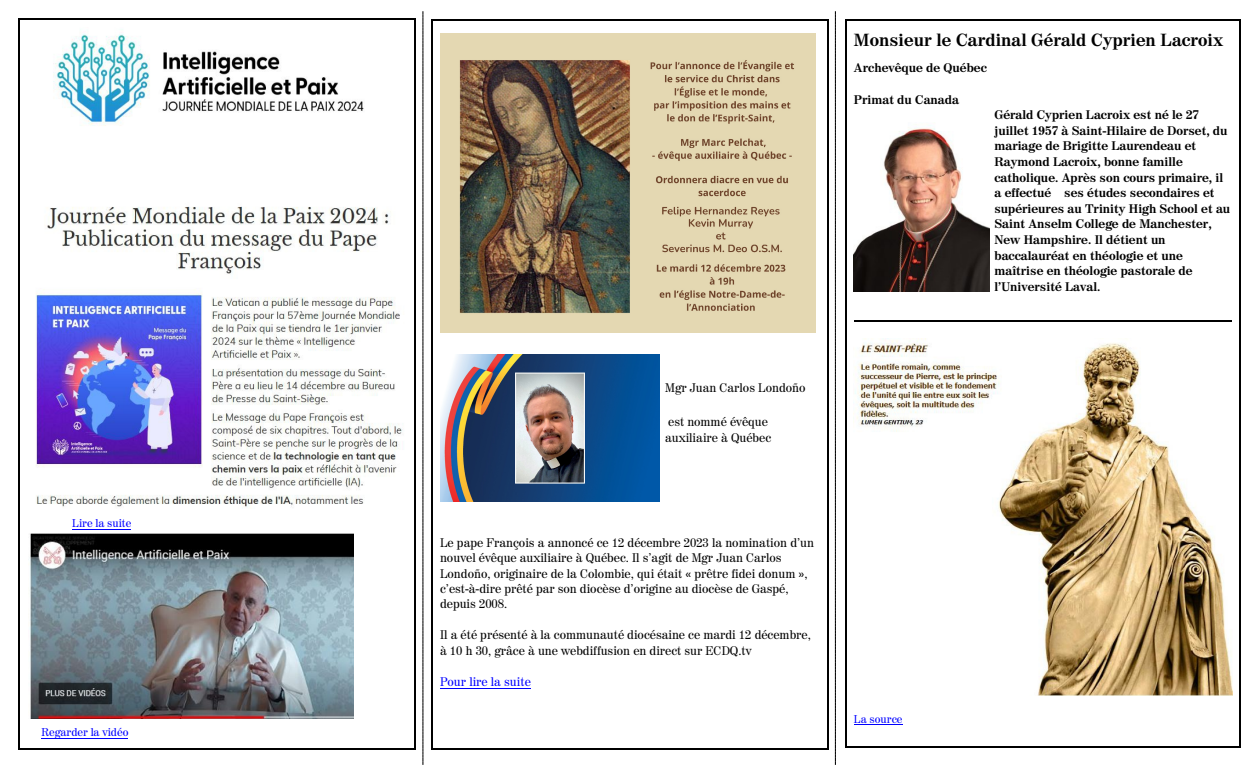
<style>
.page{position:relative;width:1260px;height:765px;background:#fff}
.page>*{position:absolute;margin:0;border:0;box-sizing:border-box;transform-origin:0 0}
.t1{font:700 17.5px "Century 725 BT";letter-spacing:.005em;color:#000}
.t2{font:12.5px/15.5px "Century 725 BT";color:#000}
.t3{font:700 12.5px/15.6px "Century 725 BT";color:#000}
.t4{font:12.5px "Century 725 BT";color:#00f}
.t5{font:11.25px "Century 725 BT";color:#00f}
</style>
<div class="page">
<svg style="left:422px;top:11px;width:1px;height:754px"></svg>
<svg style="left:835px;top:11px;width:1px;height:754px"></svg>
<img style="left:36px;top:33px;width:367px;height:474px">
<img style="left:30px;top:534px;width:323px;height:184px">
<hr style="left:72px;top:529px;width:59px;height:1px;background:#00f">
<hr style="left:42px;top:738px;width:86px;height:1px;background:#00f">
<hr style="left:19px;top:19px;width:1px;height:731px;background:#000">
<hr style="left:415px;top:19px;width:1px;height:731px;background:#000">
<hr style="left:19px;top:19px;width:397px;height:1px;background:#000">
<hr style="left:19px;top:749px;width:397px;height:1px;background:#000">
<img style="left:440px;top:34px;width:376px;height:299px">
<img style="left:440px;top:354px;width:220px;height:147px">
<hr style="left:440px;top:688px;width:91px;height:1px;background:#00f">
<hr style="left:431px;top:19px;width:1px;height:730px;background:#000">
<hr style="left:827px;top:19px;width:1px;height:730px;background:#000">
<hr style="left:431px;top:19px;width:397px;height:1px;background:#000">
<hr style="left:431px;top:748px;width:397px;height:1px;background:#000">
<img style="left:854px;top:125px;width:135px;height:166px">
<img style="left:855px;top:338px;width:377px;height:357px">
<hr style="left:854px;top:724px;width:49px;height:1px;background:#00f">
<hr style="left:854px;top:321px;width:378px;height:1px;background:#000">
<hr style="left:845px;top:20px;width:1px;height:728px;background:#000">
<hr style="left:1240px;top:20px;width:1px;height:728px;background:#000">
<hr style="left:845px;top:20px;width:396px;height:1px;background:#000">
<hr style="left:845px;top:747px;width:396px;height:1px;background:#000">
<p class="t5" style="left:72px;top:518px;width:60px">Lire la suite</p>
<p class="t5" style="left:42px;top:728px;width:88px">Regarder la vidéo</p>
<p class="t2" style="left:665px;top:381px;width:142px">Mgr Juan Carlos Londoño</p>
<p class="t2" style="left:665px;top:415px;width:108px">est nommé évêque auxiliaire à Québec</p>
<p class="t2" style="left:440px;top:536px;width:376px">Le pape François a annoncé ce 12 décembre 2023 la nomination d’un nouvel évêque auxiliaire à Québec. Il s’agit de Mgr Juan Carlos Londoño, originaire de la Colombie, qui était « prêtre fidei donum », c’est-à-dire prêté par son diocèse d’origine au diocèse de Gaspé, depuis 2008.</p>
<p class="t2" style="left:440px;top:628px;width:372px">Il a été présenté à la communauté diocésaine ce mardi 12 décembre, à 10 h 30, grâce à une webdiffusion en direct sur ECDQ.tv</p>
<p class="t4" style="left:440px;top:676px;width:92px">Pour lire la suite</p>
<h1 class="t1" style="left:854px;top:33px;width:371px">Monsieur le Cardinal Gérald Cyprien Lacroix</h1>
<p class="t3" style="left:854px;top:61px;width:134px">Archevêque de Québec</p>
<p class="t3" style="left:854px;top:93px;width:107px">Primat du Canada</p>
<p class="t3" style="left:994px;top:108px;width:237px">Gérald Cyprien Lacroix est né le 27 juillet 1957 à Saint-Hilaire de Dorset, du mariage de Brigitte Laurendeau et Raymond Lacroix, bonne famille catholique. Après son cours primaire, il a effectué ses études secondaires et supérieures au Trinity High School et au Saint Anselm College de Manchester, New Hampshire. Il détient un baccalauréat en théologie et une maîtrise en théologie pastorale de l’Université Laval.</p>
<p class="t5" style="left:854px;top:714px;width:50px">La source</p>
</div>
